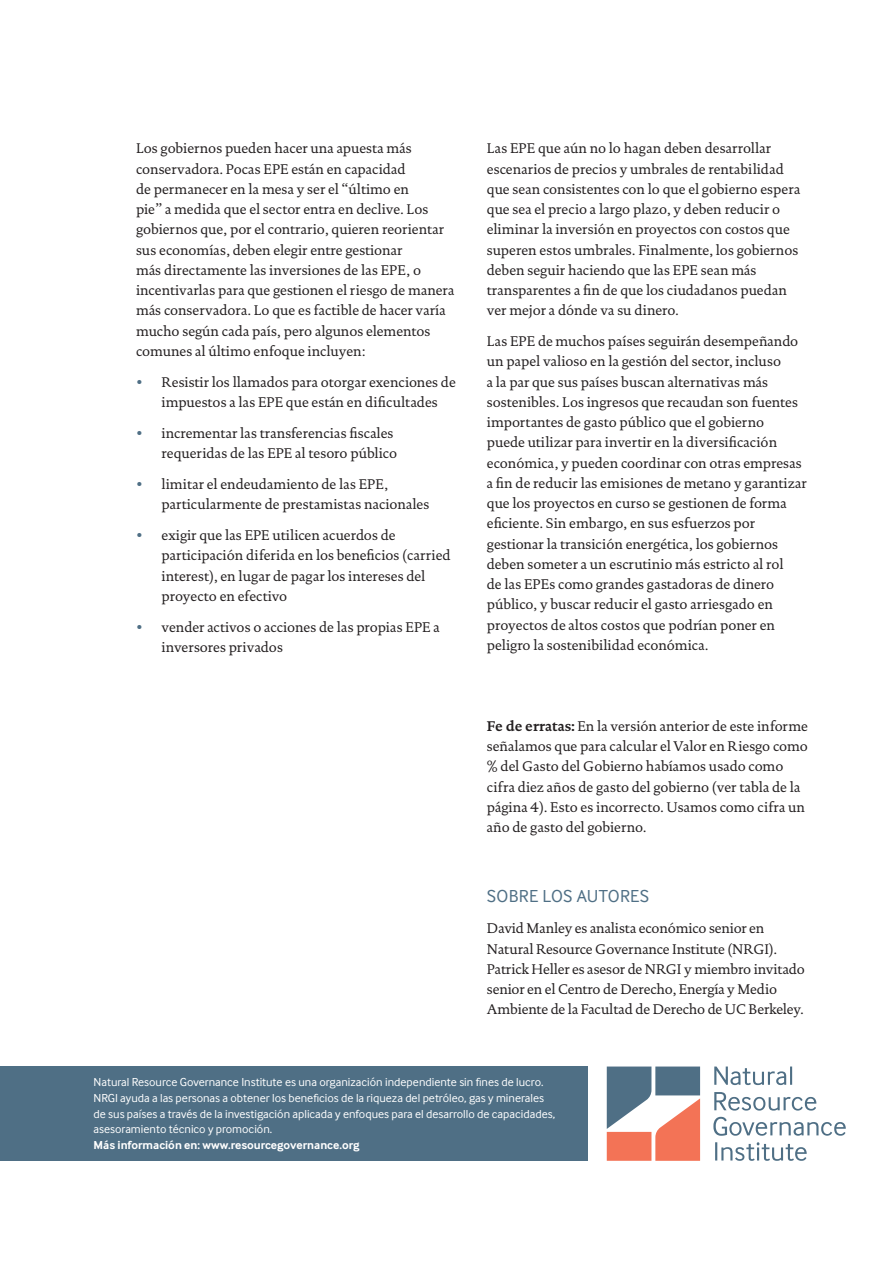
<style>
.page{position:relative;width:893px;height:1263px;background:#fff}
.page>*{position:absolute;margin:0;border:0;box-sizing:border-box;transform-origin:0 0}
.t1{font:18px "Inter Face";letter-spacing:.02em;color:#4f6f85}
.t2{font:14.25px/20.2px "DTL Documenta T";color:#231f20}
.t3{font:12px/15.8px "Inter Face";color:#fff}
.t4{font:700 12px "Inter Face";color:#fff}
.s1{color:#4f6f85}
.s2{font-weight:700}
</style>
<div class="page">
<div style="left:0;top:1066px;width:588px;height:95px;background:#4f6f85"></div>
<svg style="left:715px;top:1142px;width:92px;height:19px"></svg>
<svg style="left:713px;top:1117px;width:133px;height:19px"></svg>
<svg style="left:714px;top:1092px;width:102px;height:18px"></svg>
<svg style="left:714px;top:1066px;width:78px;height:19px"></svg>
<svg style="left:607px;top:1066px;width:93px;height:95px"></svg>
<p class="t2" style="left:136px;top:138px;width:320px">Los gobiernos pueden hacer una apuesta más conservadora. Pocas EPE están en capacidad<br>de permanecer en la mesa y ser el “último en<br>pie” a medida que el sector entra en declive. Los gobiernos que, por el contrario, quieren reorientar sus economías, deben elegir entre gestionar<br>más directamente las inversiones de las EPE, o incentivarlas para que gestionen el riesgo de manera más conservadora. Lo que es factible de hacer varía mucho según cada país, pero algunos elementos comunes al último enfoque incluyen:</p>
<p class="t2" style="left:136px;top:372px;width:321px;text-align:center"><span class="s1">•</span> Resistir los llamados para otorgar exenciones de impuestos a las EPE que están en dificultades</p>
<p class="t2" style="left:136px;top:423px;width:262px;text-align:right"><span class="s1">•</span> incrementar las transferencias fiscales requeridas de las EPE al tesoro público</p>
<p class="t2" style="left:162px;top:474px;width:269px;text-indent:-26px"><span class="s1">•</span> limitar el endeudamiento de las EPE, particularmente de prestamistas nacionales</p>
<p class="t2" style="left:162px;top:525px;width:291px;text-indent:-26px"><span class="s1">•</span> exigir que las EPE utilicen acuerdos de participación diferida en los beneficios (carried interest), en lugar de pagar los intereses del proyecto en efectivo</p>
<p class="t2" style="left:162px;top:617px;width:280px;text-indent:-26px"><span class="s1">•</span> vender activos o acciones de las propias EPE a inversores privados</p>
<p class="t2" style="left:487px;top:138px;width:315px">Las EPE que aún no lo hagan deben desarrollar escenarios de precios y umbrales de rentabilidad que sean consistentes con lo que el gobierno espera que sea el precio a largo plazo, y deben reducir o eliminar la inversión en proyectos con costos que superen estos umbrales. Finalmente, los gobiernos deben seguir haciendo que las EPE sean más transparentes a fin de que los ciudadanos puedan ver mejor a dónde va su dinero.</p>
<p class="t2" style="left:487px;top:331px;width:321px">Las EPE de muchos países seguirán desempeñando un papel valioso en la gestión del sector, incluso<br>a la par que sus países buscan alternativas más sostenibles. Los ingresos que recaudan son fuentes importantes de gasto público que el gobierno<br>puede utilizar para invertir en la diversificación económica, y pueden coordinar con otras empresas a fin de reducir las emisiones de metano y garantizar que los proyectos en curso se gestionen de forma eficiente. Sin embargo, en sus esfuerzos por gestionar la transición energética, los gobiernos deben someter a un escrutinio más estricto al rol<br>de las EPEs como grandes gastadoras de dinero público, y buscar reducir el gasto arriesgado en proyectos de altos costos que podrían poner en peligro la sostenibilidad económica.</p>
<p class="t2" style="left:487px;top:716px;width:323px"><span class="s2">Fe de erratas:</span> En la versión anterior de este informe señalamos que para calcular el Valor en Riesgo como % del Gasto del Gobierno habíamos usado como cifra diez años de gasto del gobierno (ver tabla de la página 4). Esto es incorrecto. Usamos como cifra un año de gasto del gobierno.</p>
<p class="t1" style="left:487px;top:886px;width:164px">SOBRE LOS AUTORES</p>
<p class="t2" style="left:487px;top:918px;width:319px">David Manley es analista económico senior en Natural Resource Governance Institute (NRGI).<br>Patrick Heller es asesor de NRGI y miembro invitado senior en el Centro de Derecho, Energía y Medio Ambiente de la Facultad de Derecho de UC Berkeley.</p>
<p class="t3" style="left:94px;top:1074px;width:463px">Natural Resource Governance Institute es una organización independiente sin fines de lucro.<br>NRGI ayuda a las personas a obtener los beneficios de la riqueza del petróleo, gas y minerales de sus países a través de la investigación aplicada y enfoques para el desarrollo de capacidades, asesoramiento técnico y promoción.</p>
<p class="t4" style="left:94px;top:1138px;width:267px">Más información en: www.resourcegovernance.org</p>
</div>
